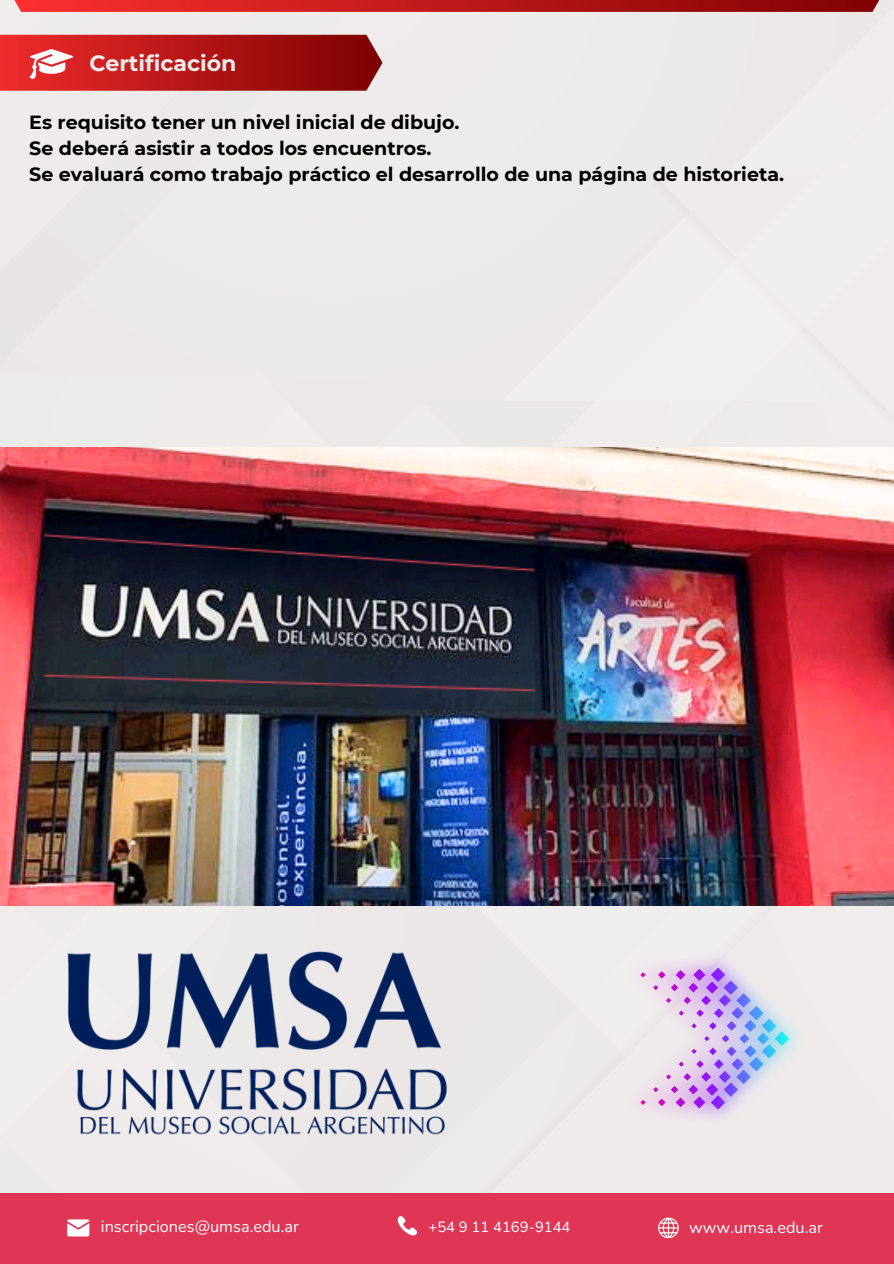
<style>
.page{position:relative;width:894px;height:1264px;background:#fff}
.page>*{position:absolute;margin:0;border:0;box-sizing:border-box;transform-origin:0 0}
.t1{font:700 22.05px "Montserrat";color:#f1eded}
.t2{font:700 19.05px/25.8px "Montserrat";color:#000001}
.t3{font:16.35px "Nunito";color:#fffffe}
.t4{font:14.85px "Nunito";color:#fffffe}
</style>
<div class="page">
<div style="left:0;top:12px;width:893px;height:1180px;background:#eeebeb"></div>
<div style="left:0;top:1192px;width:893px;height:71px;background:#e03656"></div>
<svg style="left:0;top:0;width:893px;height:12px;background:#bf2222"></svg>
<svg style="left:0;top:35px;width:382px;height:56px;background:#b82121"></svg>
<img style="left:51px;top:935px;width:412px;height:212px">
<svg style="left:67px;top:1219px;width:22px;height:17px"></svg>
<svg style="left:397px;top:1216px;width:20px;height:20px"></svg>
<svg style="left:658px;top:1217px;width:20px;height:20px"></svg>
<img style="left:625px;top:952px;width:178px;height:172px">
<svg style="left:640px;top:967px;width:148px;height:142px;background:#d2c4ec"></svg>
<img style="left:0;top:447px;width:893px;height:458px">
<p class="t1" style="left:89px;top:50px;width:149px">Certificación</p>
<p class="t2" style="left:29px;top:110px;width:756px">Es requisito tener un nivel inicial de dibujo.<br>Se deberá asistir a todos los encuentros.<br>Se evaluará como trabajo práctico el desarrollo de una página de historieta.</p>
<h1 class="t3" style="left:101px;top:1215px;width:199px">inscripciones@umsa.edu.ar</h1>
<h2 class="t4" style="left:428px;top:1216px;width:143px">+54 9 11 4169-9144</h2>
<p class="t3" style="left:689px;top:1216px;width:135px">www.umsa.edu.ar</p>
</div>
